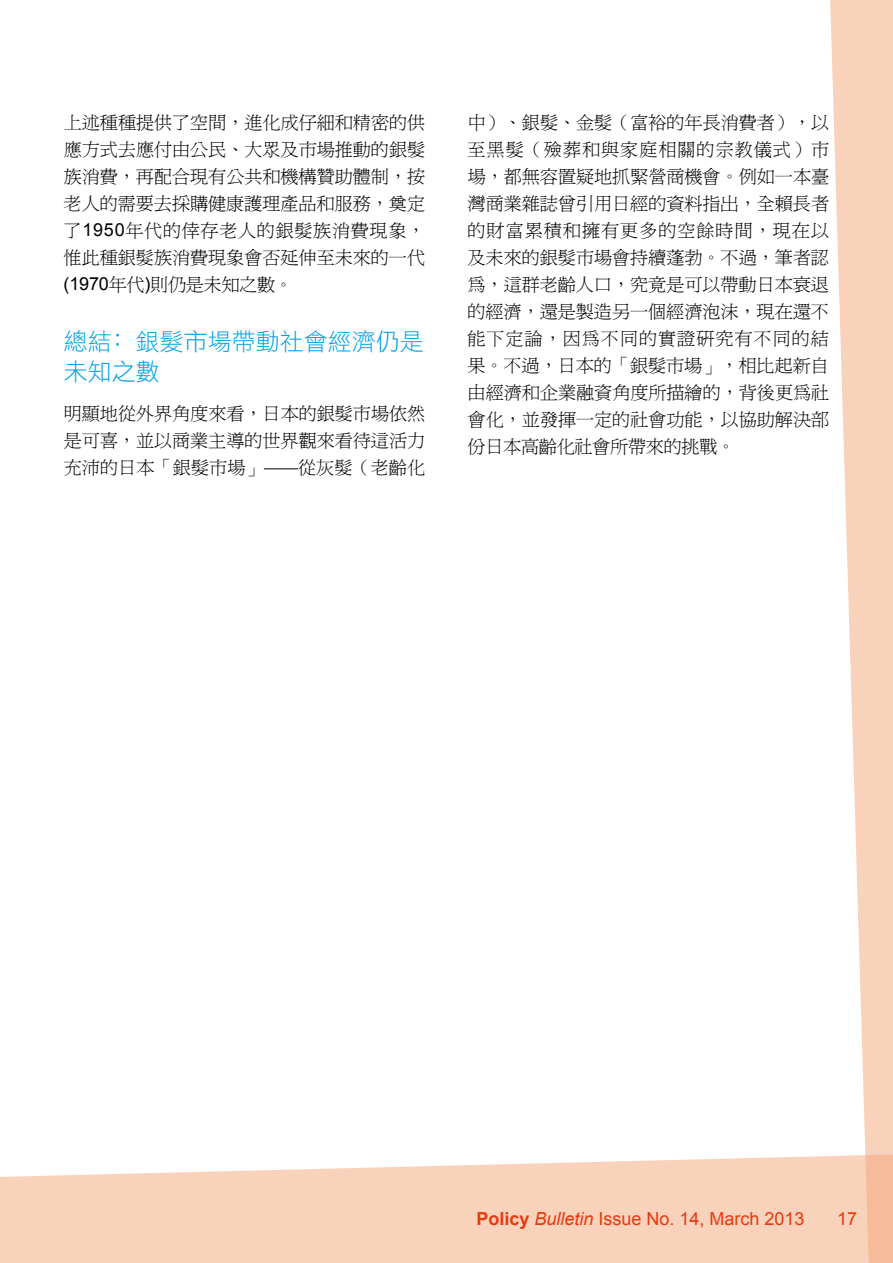
<style>
.page{position:relative;width:893px;height:1263px;background:#fff}
.page>*{position:absolute;margin:0;border:0;box-sizing:border-box;transform-origin:0 0}
.t1{font:24px/30px "DF Hei Std W3";color:#00a0e9}
.t2{font:18px/27px "P Ming Li U";letter-spacing:.005em;color:#000;text-align:justify}
.t3{font:18px "Arial";color:#e8390d}
.s1{font-family:"Arial"}
.s2{font-weight:700}
.s3{font-style:italic}
</style>
<div class="page">
<svg style="left:830px;top:0;width:63px;height:1153px;fill:#f9d2bc"></svg>
<svg style="left:0;top:1153px;width:893px;height:110px;background:#f9d6c2"></svg>
<hr style="left:264px;top:468px;width:34px;height:1px;background:#000">
<p class="t2" style="left:64px;top:109px;width:363px">上述種種提供了空間，進化成仔細和精密的供應方式去應付由公民、大眾及市場推動的銀髮族消費，再配合現有公共和機構贊助體制，按老人的需要去採購健康護理產品和服務，奠定了<span class="s1">1950</span>年代的倖存老人的銀髮族消費現象，惟此種銀髮族消費現象會否延伸至未來的一代<span class="s1">(1970</span>年代<span class="s1">)</span>則仍是未知之數。</p>
<h1 class="t1" style="left:64px;top:326px;width:362px">總結﹕銀髮市場帶動社會經濟仍是未知之數</h1>
<p class="t2" style="left:64px;top:400px;width:363px">明顯地從外界角度來看，日本的銀髮市場依然是可喜，並以商業主導的世界觀來看待這活力充沛的日本「銀髮市場」</p>
<p class="t2" style="left:298px;top:454px;width:129px">從灰髮（老齡化</p>
<p class="t2" style="left:467px;top:109px;width:363px">中）、銀髮、金髮（富裕的年長消費者），以至黑髮（殮葬和與家庭相關的宗教儀式）市場，都無容置疑地抓緊營商機會。例如一本臺灣商業雜誌曾引用日經的資料指出，全賴長者的財富累積和擁有更多的空餘時間，現在以及未來的銀髮市場會持續蓬勃。不過，筆者認為，這群老齡人口，究竟是可以帶動日本衰退的經濟，還是製造另一個經濟泡沫，現在還不能下定論，因為不同的實證研究有不同的結果。不過，日本的「銀髮市場」，相比起新自由經濟和企業融資角度所描繪的，背後更為社會化，並發揮一定的社會功能，以協助解決部份日本高齡化社會所帶來的挑戰。</p>
<p class="t3" style="left:476px;top:1207px;width:330px"><span class="s2">Policy</span> <span class="s3">Bulletin</span> Issue No. 14, March 2013</p>
<p class="t3" style="left:837px;top:1207px;width:22px">17</p>
</div>
